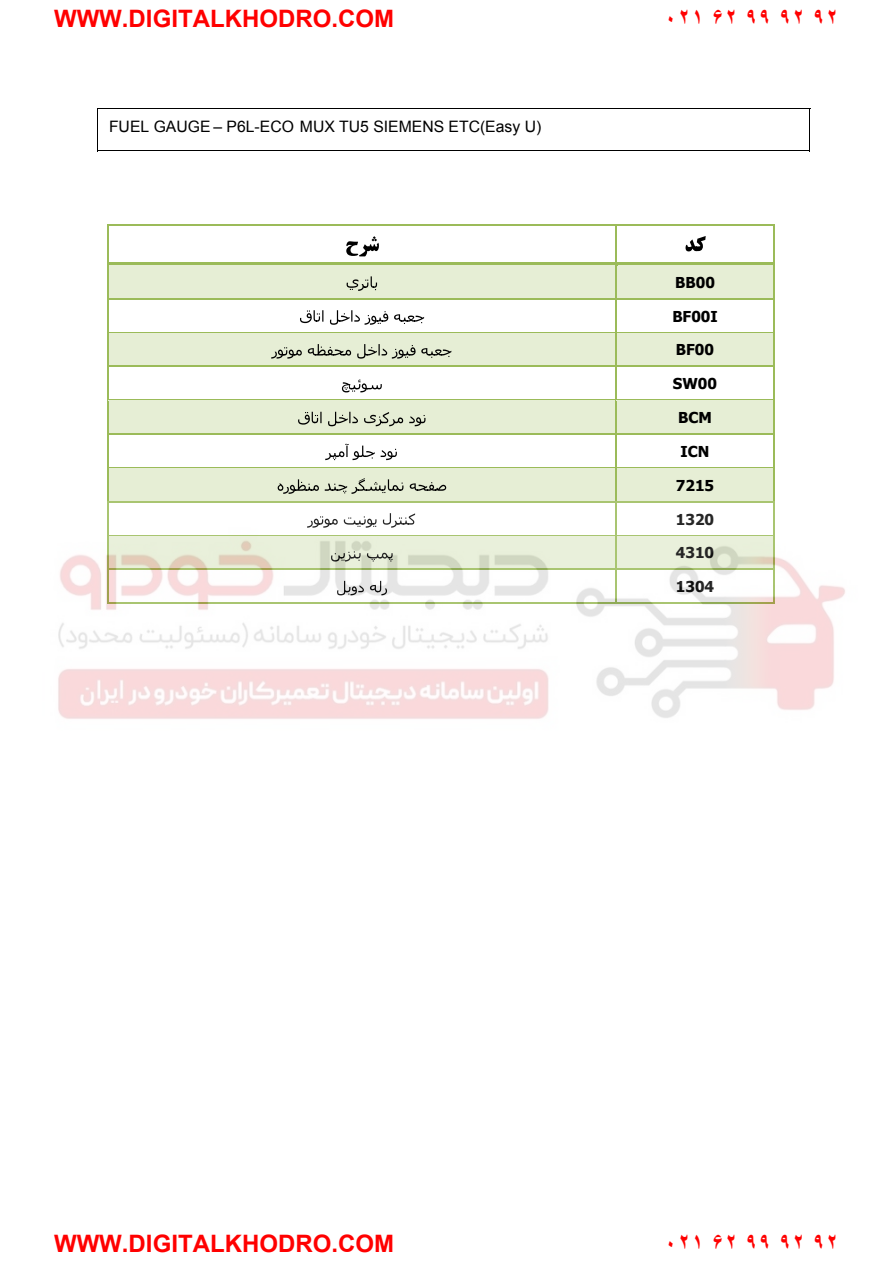
<style>
.page{position:relative;width:893px;height:1263px;background:#fff}
.page>*{position:absolute;margin:0;border:0;box-sizing:border-box;transform-origin:0 0}
.t1{font:700 24px "Arial";color:#f00}
.t2{font:15.75px "Arial";color:#000}
.t3{font:700 15px "Tahoma";color:#000}
</style>
<div class="page">
<hr style="left:97px;top:108px;width:713px;height:1px;background:#000">
<hr style="left:97px;top:109px;width:1px;height:42px;background:#000">
<hr style="left:97px;top:151px;width:542px;height:1px;background:#000">
<hr style="left:640px;top:151px;width:169px;height:1px;background:#000">
<hr style="left:809px;top:109px;width:1px;height:42px;background:#000">
<svg style="left:685px;top:236px;width:21px;height:15px"></svg>
<svg style="left:346px;top:236px;width:33px;height:20px"></svg>
<hr style="left:107px;top:224px;width:508px;height:1px;background:#9bbb59">
<hr style="left:616px;top:224px;width:157px;height:1px;background:#9bbb59">
<hr style="left:107px;top:225px;width:2px;height:37px;background:#9bbb59">
<hr style="left:615px;top:225px;width:1px;height:37px;background:#9bbb59">
<hr style="left:773px;top:225px;width:2px;height:37px;background:#9bbb59">
<div style="left:616px;top:266px;width:157px;height:32px;background:#e6eed5"></div>
<div style="left:109px;top:266px;width:506px;height:32px;background:#e6eed5"></div>
<svg style="left:347px;top:276px;width:30px;height:15px"></svg>
<svg style="left:109px;top:262px;width:506px;height:4px;background:#adc778"></svg>
<svg style="left:615px;top:262px;width:158px;height:4px"></svg>
<hr style="left:107px;top:266px;width:2px;height:32px;background:#9bbb59">
<hr style="left:615px;top:266px;width:1px;height:32px;background:#9bbb59">
<hr style="left:773px;top:266px;width:2px;height:32px;background:#9bbb59">
<svg style="left:300px;top:310px;width:23px;height:13px"></svg>
<svg style="left:330px;top:310px;width:58px;height:15px"></svg>
<svg style="left:394px;top:314px;width:30px;height:10px"></svg>
<hr style="left:109px;top:298px;width:506px;height:2px;background:#9bbb59">
<hr style="left:616px;top:298px;width:157px;height:2px;background:#9bbb59">
<hr style="left:107px;top:300px;width:2px;height:32px;background:#9bbb59">
<hr style="left:615px;top:300px;width:1px;height:32px;background:#9bbb59">
<hr style="left:773px;top:300px;width:2px;height:32px;background:#9bbb59">
<div style="left:616px;top:333px;width:157px;height:33px;background:#e6eed5"></div>
<div style="left:109px;top:333px;width:506px;height:33px;background:#e6eed5"></div>
<svg style="left:271px;top:347px;width:31px;height:12px"></svg>
<svg style="left:308px;top:344px;width:43px;height:12px"></svg>
<svg style="left:357px;top:344px;width:58px;height:15px"></svg>
<svg style="left:421px;top:348px;width:30px;height:10px"></svg>
<hr style="left:109px;top:332px;width:506px;height:1px;background:#9bbb59">
<hr style="left:616px;top:332px;width:157px;height:1px;background:#9bbb59">
<hr style="left:107px;top:333px;width:2px;height:33px;background:#9bbb59">
<hr style="left:615px;top:333px;width:1px;height:33px;background:#9bbb59">
<hr style="left:773px;top:333px;width:2px;height:33px;background:#9bbb59">
<svg style="left:342px;top:380px;width:40px;height:12px"></svg>
<hr style="left:109px;top:366px;width:506px;height:1px;background:#9bbb59">
<hr style="left:616px;top:366px;width:157px;height:1px;background:#9bbb59">
<hr style="left:107px;top:367px;width:2px;height:33px;background:#9bbb59">
<hr style="left:615px;top:367px;width:1px;height:33px;background:#9bbb59">
<hr style="left:773px;top:367px;width:2px;height:33px;background:#9bbb59">
<div style="left:616px;top:401px;width:157px;height:32px;background:#e6eed5"></div>
<div style="left:109px;top:401px;width:506px;height:32px;background:#e6eed5"></div>
<svg style="left:298px;top:412px;width:24px;height:13px"></svg>
<svg style="left:328px;top:412px;width:30px;height:14px"></svg>
<svg style="left:364px;top:412px;width:39px;height:14px"></svg>
<svg style="left:409px;top:415px;width:16px;height:11px"></svg>
<hr style="left:109px;top:400px;width:506px;height:1px;background:#9bbb59">
<hr style="left:616px;top:400px;width:157px;height:1px;background:#9bbb59">
<hr style="left:107px;top:401px;width:2px;height:32px;background:#9bbb59">
<hr style="left:615px;top:401px;width:1px;height:32px;background:#9bbb59">
<hr style="left:773px;top:401px;width:2px;height:32px;background:#9bbb59">
<svg style="left:325px;top:444px;width:50px;height:16px"></svg>
<svg style="left:381px;top:449px;width:16px;height:11px"></svg>
<hr style="left:109px;top:433px;width:506px;height:2px;background:#9bbb59">
<hr style="left:616px;top:433px;width:157px;height:2px;background:#9bbb59">
<hr style="left:107px;top:435px;width:2px;height:32px;background:#9bbb59">
<hr style="left:615px;top:435px;width:1px;height:32px;background:#9bbb59">
<hr style="left:773px;top:435px;width:2px;height:32px;background:#9bbb59">
<div style="left:616px;top:469px;width:157px;height:32px;background:#e6eed5"></div>
<div style="left:109px;top:469px;width:506px;height:32px;background:#e6eed5"></div>
<svg style="left:278px;top:479px;width:41px;height:15px"></svg>
<svg style="left:325px;top:478px;width:78px;height:16px"></svg>
<svg style="left:410px;top:482px;width:36px;height:9px"></svg>
<hr style="left:109px;top:467px;width:506px;height:2px;background:#9bbb59">
<hr style="left:616px;top:467px;width:157px;height:2px;background:#9bbb59">
<hr style="left:107px;top:469px;width:2px;height:32px;background:#9bbb59">
<hr style="left:615px;top:469px;width:1px;height:32px;background:#9bbb59">
<hr style="left:773px;top:469px;width:2px;height:32px;background:#9bbb59">
<img style="left:58px;top:501px;width:787px;height:218px">
<p class="t1" style="left:54px;top:2px;width:341px">WWW.DIGITALKHODRO.COM</p>
<p class="t1" style="left:664px;top:2px;width:176px">۰۲۱ ۶۲ ۹۹ ۹۲ ۹۲</p>
<p class="t2" style="left:109px;top:116px;width:434px">FUEL GAUGE – P6L -ECO MUX TU5 SIEMENS ETC(Easy U)</p>
<p class="t3" style="left:675px;top:272px;width:41px">BB00</p>
<p class="t3" style="left:672px;top:306px;width:47px">BF00I</p>
<p class="t3" style="left:676px;top:340px;width:40px">BF00</p>
<p class="t3" style="left:673px;top:373px;width:46px">SW00</p>
<p class="t3" style="left:678px;top:407px;width:35px">BCM</p>
<p class="t3" style="left:680px;top:441px;width:30px">ICN</p>
<p class="t3" style="left:676px;top:475px;width:40px">7215</p>
<p class="t3" style="left:676px;top:509px;width:40px">1320</p>
<p class="t3" style="left:676px;top:542px;width:40px">4310</p>
<p class="t3" style="left:676px;top:576px;width:40px">1304</p>
<p class="t1" style="left:54px;top:1227px;width:341px">WWW.DIGITALKHODRO.COM</p>
<p class="t1" style="left:664px;top:1227px;width:176px">۰۲۱ ۶۲ ۹۹ ۹۲ ۹۲</p>
</div>
